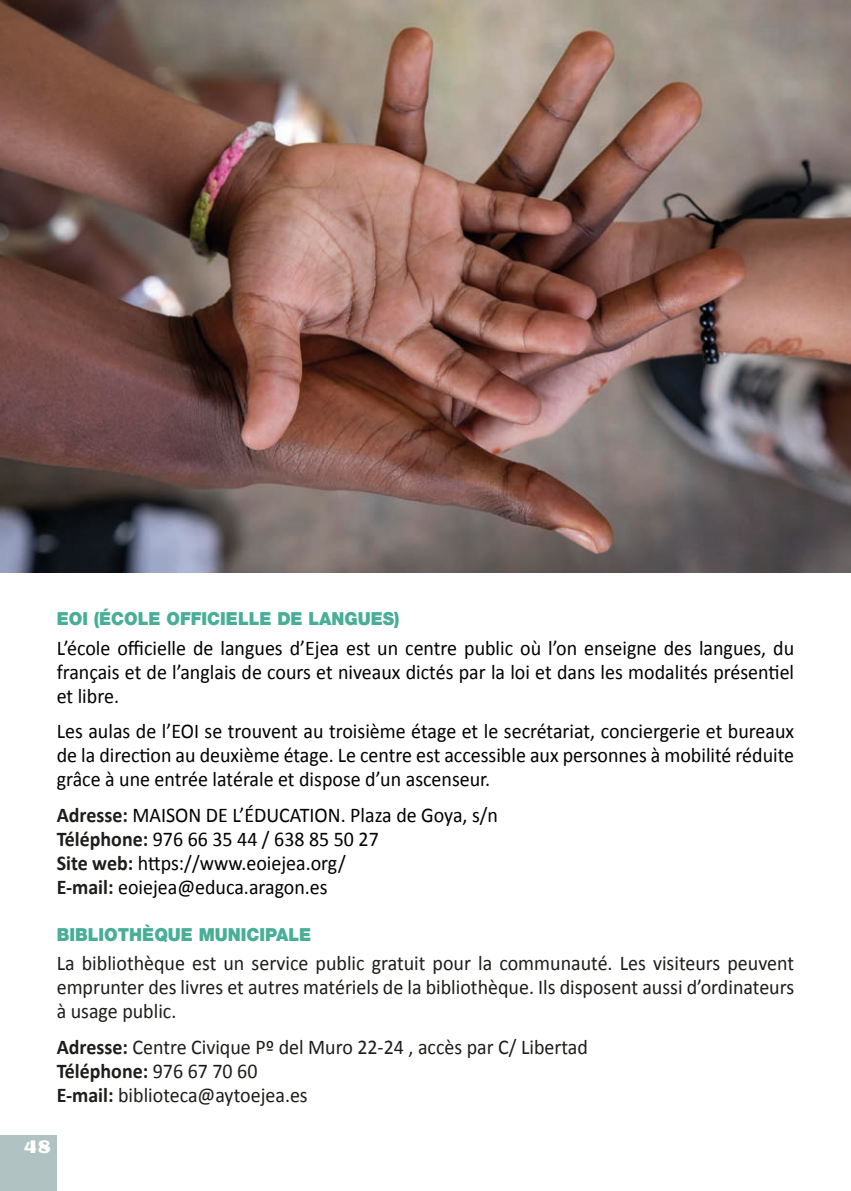
<style>
.page{position:relative;width:851px;height:1191px;background:#fff}
.page>*{position:absolute;margin:0;border:0;box-sizing:border-box;transform-origin:0 0}
.t1{font:21px/24px "Calibri";color:#020203;text-align:justify;scale:.95 1}
.t2{font:21px/24px "Calibri";color:#1d1d1b;text-align:justify;scale:.95 1}
.t3{font:900 18px "Helvetica Neue LT Std";color:#48ae98;scale:.95 1}
.t4{font:18px "Oilvare Base";color:#fff}
.s1{font-weight:700;color:#1d1d1b}
.s2{font-weight:700}
</style>
<div class="page">
<div style="left:0;top:1135px;width:57px;height:56px;background:#b0c2c2"></div>
<img style="left:0;top:0;width:850px;height:573px">
<p class="t3" style="left:57px;top:608px;width:362px">EOI (ÉCOLE OFFICIELLE DE LANGUES)</p>
<p class="t1" style="left:57px;top:635px;width:777px">L’école officielle de langues d’Ejea est un centre public où l’on enseigne des langues, du français et de l’anglais de cours et niveaux dictés par la loi et dans les modalités présentiel et libre.</p>
<p class="t1" style="left:57px;top:718px;width:777px">Les aulas de l’EOI se trouvent au troisième étage et le secrétariat, conciergerie et bureaux de la direction au deuxième étage. Le centre est accessible aux personnes à mobilité réduite grâce à une entrée latérale et dispose d’un ascenseur.</p>
<p class="t1" style="left:57px;top:802px;width:466px;text-align:left"><span class="s1">Adresse:</span> MAISON DE L’ÉDUCATION. Plaza de Goya, s/n <span class="s1">Téléphone:</span> 976 66 35 44 / 638 85 50 27<br><span class="s1">Site web:</span> https://www.eoiejea.org/<br><span class="s1">E-mail:</span> eoiejea@educa.aragon.es</p>
<p class="t3" style="left:57px;top:923px;width:269px">BIBLIOTHÈQUE MUNICIPALE</p>
<p class="t2" style="left:57px;top:950px;width:777px">La bibliothèque est un service public gratuit pour la communauté. Les visiteurs peuvent emprunter des livres et autres matériels de la bibliothèque. Ils disposent aussi d’ordinateurs à usage public.</p>
<p class="t2" style="left:57px;top:1033px;width:560px;text-align:left"><span class="s2">Adresse:</span> Centre Civique Pº del Muro 22-24 , accès par C/ Libertad<br><span class="s2">Téléphone:</span> 976 67 70 60<br><span class="s2">E-mail:</span> biblioteca@aytoejea.es</p>
<p class="t4" style="left:23px;top:1136px;width:29px">48</p>
</div>
